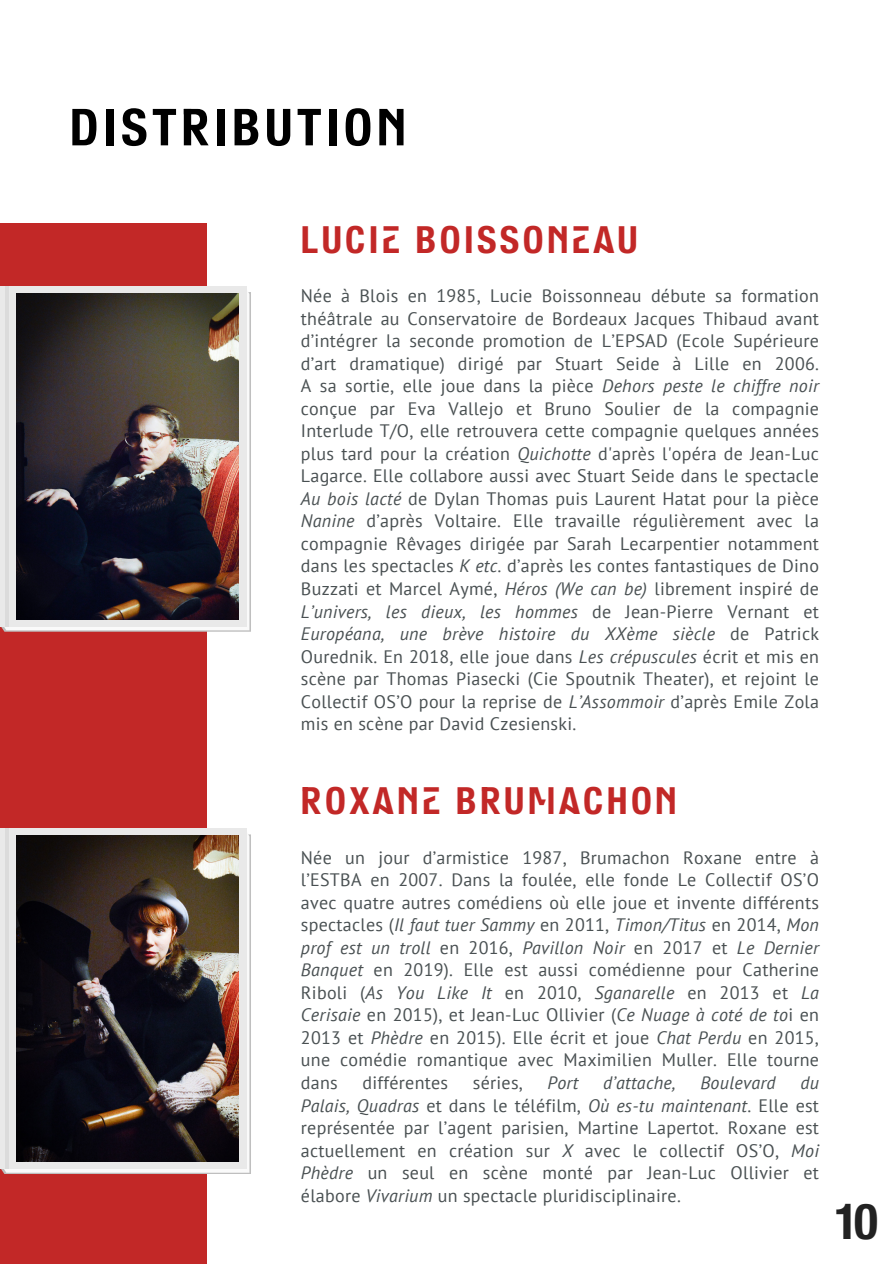
<style>
.page{position:relative;width:893px;height:1264px;background:#fff}
.page>*{position:absolute;margin:0;border:0;box-sizing:border-box;transform-origin:0 0}
.t1{font:700 condensed 51px "Helvetica OSO";letter-spacing:.09em;color:#000}
.t2{font:700 condensed 49.65px "Helvetica OSO";color:#222}
.t3{font:700 condensed 37.5px "Helvetica OSO";letter-spacing:.09em;color:#c22827}
.t4{font:18px/22.5px "PT Sans";letter-spacing:.015em;color:#495052;text-align:justify}
.t5{font:italic 18px "PT Sans";letter-spacing:.015em;color:#495052}
.s1{font-style:italic}
</style>
<div class="page">
<div style="left:0;top:223px;width:207px;height:1040px;background:#c22827"></div>
<svg style="left:3px;top:288px;width:246px;height:342px"></svg>
<div style="left:0;top:286px;width:246px;height:340px;background:#e9e9e9"></div>
<img style="left:17px;top:293px;width:222px;height:326px">
<hr style="left:5px;top:286px;width:3px;height:340px;background:#dbdbdb">
<svg style="left:3px;top:830px;width:246px;height:342px"></svg>
<div style="left:0;top:828px;width:246px;height:340px;background:#e9e9e9"></div>
<img style="left:17px;top:835px;width:222px;height:326px">
<hr style="left:5px;top:828px;width:3px;height:340px;background:#dbdbdb">
<h2 class="t1" style="left:69px;top:108px;width:338px">DISTRIBUTION</h2>
<p class="t3" style="left:301px;top:226px;width:338px">LUCIE BOISSONEAU</p>
<p class="t4" style="left:301px;top:284px;width:519px">Née à Blois en 1985, Lucie Boissonneau débute sa formation théâtrale au Conservatoire de Bordeaux Jacques Thibaud avant d’intégrer la seconde promotion de L’EPSAD (Ecole Supérieure d’art dramatique) dirigé par Stuart Seide à Lille en 2006.<br>A sa sortie, elle joue dans la pièce <span class="s1">Dehors peste le chiffre noir </span>conçue par Eva Vallejo et Bruno Soulier de la compagnie Interlude T/O, elle retrouvera cette compagnie quelques années plus tard pour la création <span class="s1">Quichotte</span> d'après l'opéra de Jean-Luc Lagarce. Elle collabore aussi avec Stuart Seide dans le spectacle <span class="s1">Au bois lacté</span> de Dylan Thomas puis Laurent Hatat pour la pièce <span class="s1">Nanine</span> d’après Voltaire. Elle travaille réguliè rement avec la compagnie Rêvages dirigée par Sarah Lecarpentier notamment dans les spectacles <span class="s1">K etc.</span> d’après les contes fantastiques de Dino Buzzati et Marcel Aymé, <span class="s1">Héros (We can be)</span> librement inspiré de <span class="s1">L’univers, les dieux, les hommes</span> de Jean-Pierre Vernant et <span class="s1">Européana, une brève histoire du XXème siècle</span> de Patrick Ourednik. En 2018, elle joue dans <span class="s1">Les crépuscules</span> écrit et mis en scène par Thomas Piasecki (Cie Spoutnik Theater), et rejoint le Collectif OS’O pour la reprise de <span class="s1">L’Assommoir</span> d’après Emile Zola mis en scène par David Czesienski.</p>
<p class="t3" style="left:301px;top:786px;width:377px">ROXANE BRUMACHON</p>
<h2 class="t4" style="left:301px;top:846px;width:519px">Née un jour d’armistice 1987, Brumachon Roxane entre à l’ESTBA en 2007. Dans la foulée, elle fonde Le Collectif OS’O avec quatre autres comédiens où elle joue et invente différents spectacles (<span class="s1">Il faut tuer Sammy</span> en 2011, <span class="s1">Timon/Titus</span> en 2014, <span class="s1">Mon prof est un troll</span> en 2016, <span class="s1">Pavillon Noir</span> en 2017 et <span class="s1">Le Dernier Banquet</span> en 2019). Elle est aussi comédienne pour Catherine Riboli (<span class="s1">As You Like It</span> en 2010, <span class="s1">Sganarelle</span> en 2013 et <span class="s1">La Cerisaie</span> en 2015), et Jean-Luc Ollivier (<span class="s1">Ce Nuage à coté de to</span>i en 2013 et <span class="s1">Phèdre</span> en 2015). Elle écrit et joue <span class="s1">Chat Perdu</span> en 2015, une comédie romantique avec Maximilien Muller. Elle tourne dans</h2>
<h2 class="t4" style="left:362px;top:1071px;width:87px">différentes</h2>
<h2 class="t4" style="left:473px;top:1071px;width:52px">séries,</h2>
<h2 class="t5" style="left:547px;top:1070px;width:32px">Port</h2>
<h2 class="t5" style="left:603px;top:1070px;width:74px">d’attache,</h2>
<h2 class="t5" style="left:700px;top:1070px;width:77px">Boulevard</h2>
<h2 class="t4" style="left:301px;top:1071px;width:519px;text-indent:499px"><span class="s1">du Palais, Quadras</span> et dans le téléfilm, <span class="s1">Où es-tu maintenant</span>. Elle est représentée par l’agent parisien, Martine Lapertot. Roxane est actuellement en création sur <span class="s1">X</span> avec le collectif OS’O, <span class="s1">Moi Phèdre</span> un seul en scène monté par Jean-Luc Ollivier et élabore <span class="s1">Vivarium</span> un spectacle pluridisciplinaire.</h2>
<p class="t2" style="left:834px;top:1202px;width:45px">10</p>
</div>
